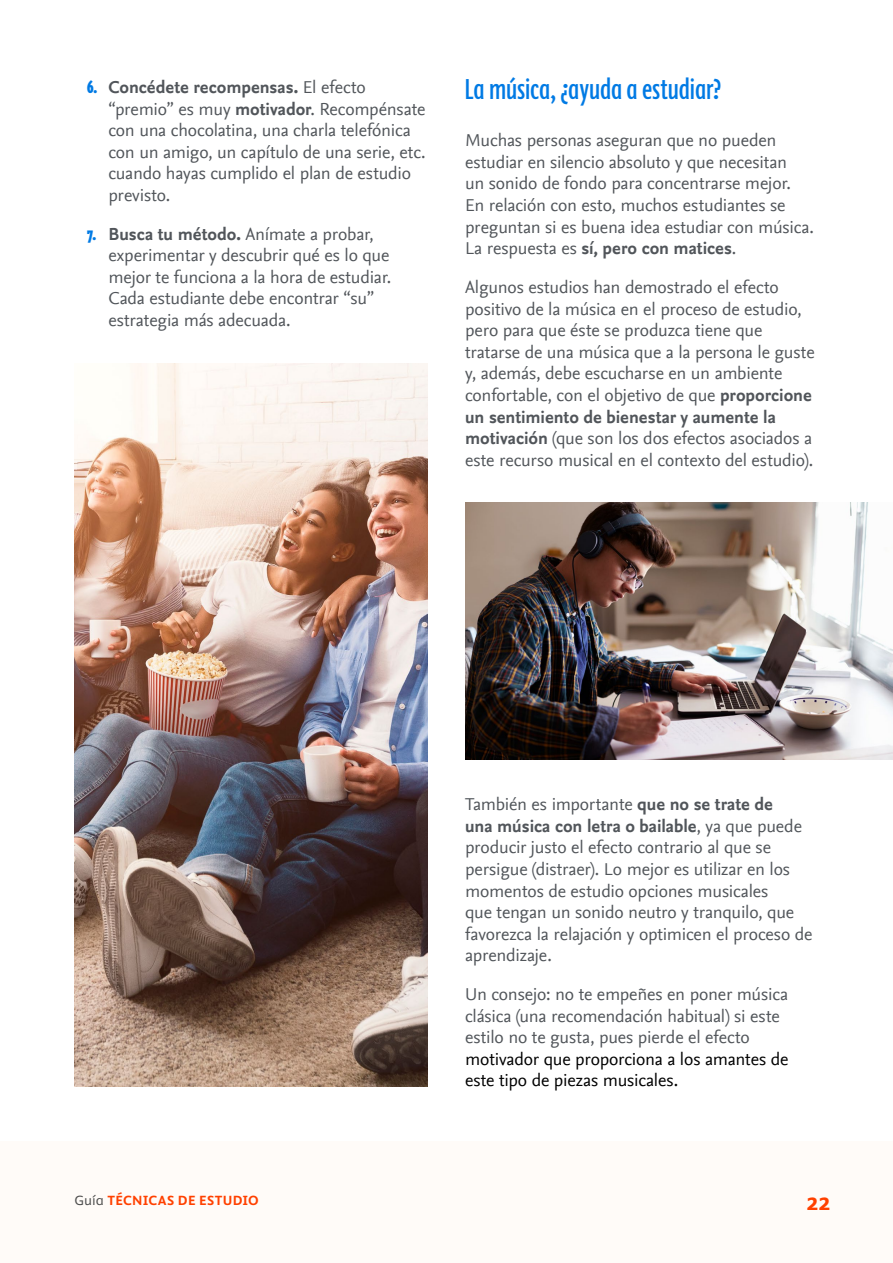
<style>
.page{position:relative;width:893px;height:1263px;background:#fff}
.page>*{position:absolute;margin:0;border:0;box-sizing:border-box;transform-origin:0 0}
.t1{font:condensed 33px "Elsevier Display";letter-spacing:.015em;color:#007ae4}
.t2{font:700 27px "Elsevier Sans";color:#ff4000}
.t3{font:18px/21.6px "Nexus Sans Offc Pro";letter-spacing:-.01em;color:#51555a}
.t4{font:18px/21.6px "Nexus Sans Offc Pro";letter-spacing:-.01em;color:#000}
.t5{font:700 15px "Elsevier Sans";letter-spacing:.025em;color:#ff4000}
.s1{font-family:"Elsevier Display";font-weight:700;font-stretch:condensed;font-size:21px;color:#007ae4}
.s2{font-weight:700}
.s3{font-weight:400;color:#4c4c4c}
</style>
<div class="page">
<div style="left:0;top:1141px;width:893px;height:122px;background:#fffbf8"></div>
<img style="left:465px;top:503px;width:428px;height:257px">
<img style="left:74px;top:363px;width:354px;height:723px">
<p class="t3" style="left:108px;top:75px;width:319px;text-indent:-21px"><span class="s1">6.</span> <span class="s2">Concédete recompensas.</span> El efecto “premio” es muy <span class="s2">motivador</span>. Recompénsate con una chocolatina, una charla telefónica con un amigo, un capítulo de una serie, etc. cuando hayas cumplido el plan de estudio previsto.</p>
<p class="t3" style="left:108px;top:222px;width:284px;text-indent:-21px"><span class="s1">7.</span> <span class="s2">Busca tu método.</span> Anímate a probar, experimentar y descubrir qué es lo que mejor te funciona a la hora de estudiar.<br>Cada estudiante debe encontrar “su” estrategia más adecuada.</p>
<h1 class="t1" style="left:465px;top:73px;width:258px">La música, ¿ayuda a estudiar?</h1>
<p class="t3" style="left:465px;top:129px;width:350px">Muchas personas aseguran que no pueden estudiar en silencio absoluto y que necesitan<br>un sonido de fondo para concentrarse mejor.<br>En relación con esto, muchos estudiantes se preguntan si es buena idea estudiar con música.<br>La respuesta es <span class="s2">sí, pero con matices</span>.</p>
<p class="t3" style="left:465px;top:275px;width:351px">Algunos estudios han demostrado el efecto positivo de la música en el proceso de estudio, pero para que éste se produzca tiene que tratarse de una música que a la persona le guste y, además, debe escucharse en un ambiente confortable, con el objetivo de que <span class="s2">proporcione un sentimiento de bienestar y aumente la motivación</span> (que son los dos efectos asociados a este recurso musical en el contexto del estudio).</p>
<p class="t3" style="left:465px;top:792px;width:349px">También es importante <span class="s2">que no se trate de<br>una música con letra o bailable</span>, ya que puede producir justo el efecto contrario al que se persigue (distraer). Lo mejor es utilizar en los momentos de estudio opciones musicales<br>que tengan un sonido neutro y tranquilo, que favorezca la relajación y optimicen el proceso de aprendizaje.</p>
<p class="t3" style="left:465px;top:982px;width:325px">Un consejo: no te empeñes en poner música clásica (una recomendación habitual) si este estilo no te gusta, pues pierde el efecto</p>
<p class="t4" style="left:465px;top:1047px;width:325px">motivador que proporciona a los amantes de este tipo de piezas musicales.</p>
<p class="t5" style="left:74px;top:1192px;width:186px"><span class="s3">Guía</span> TÉCNICAS DE ESTUDIO</p>
<h2 class="t2" style="left:806px;top:1186px;width:26px">22</h2>
</div>
